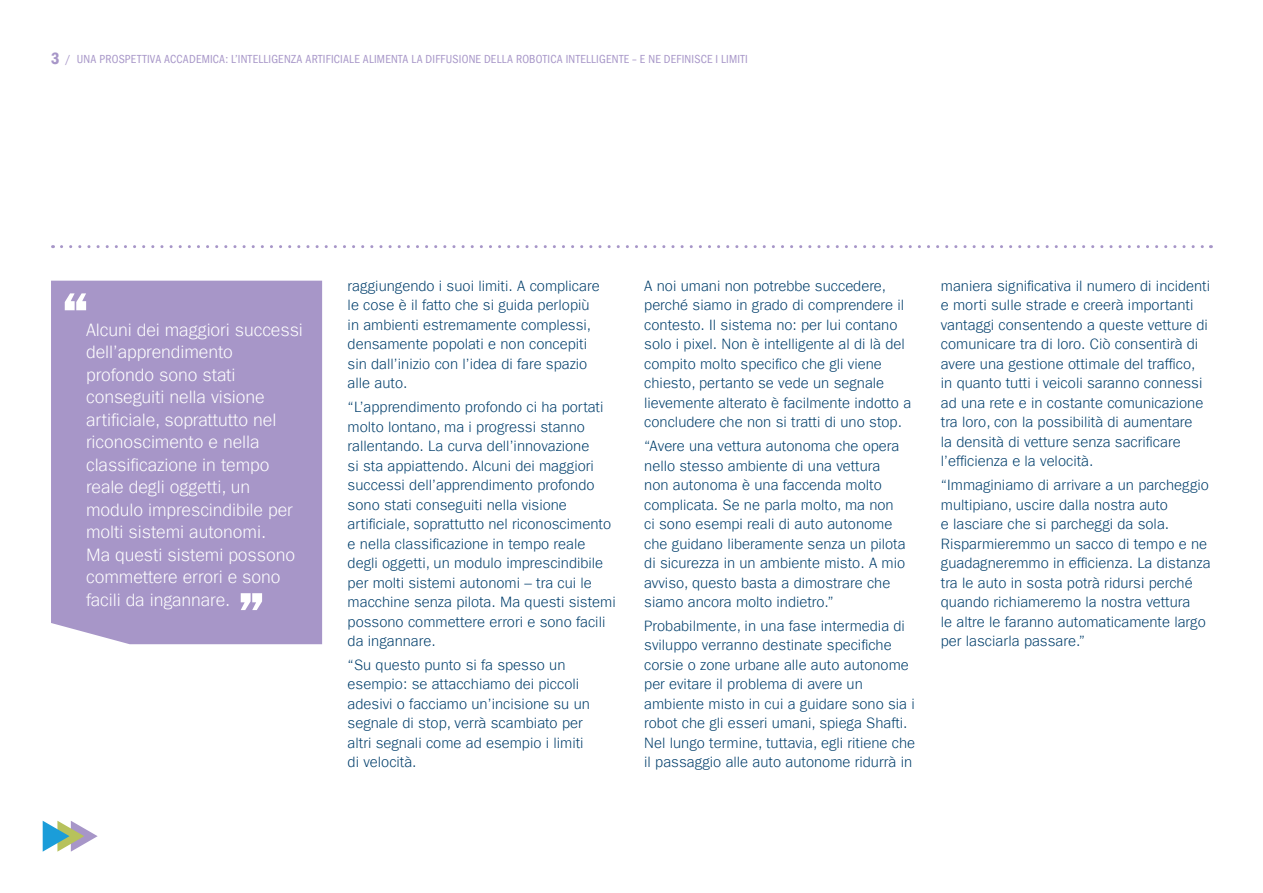
<style>
.page{position:relative;width:1263px;height:893px;background:#fff}
.page>*{position:absolute;margin:0;border:0;box-sizing:border-box;transform-origin:0 0}
.t1{font:57px "ITC Frank Gofor Ameriprise Hvy";color:#fff}
.t2{font:300 18px/22.5px "ITC Frank Gofor Ameriprise";letter-spacing:-.005em;color:#fff}
.t3{font:300 15px/19.5px "ITC Frank Gofor Ameriprise";color:#003e6b}
.t4{font:condensed 12px "ITC Frank Gofor Ameriprise";letter-spacing:.015em;color:#a796c8}
.s1{font-family:"ITC Frank Gofor Ameriprise Dm Cn";font-stretch:normal;font-size:16.8px}
</style>
<div class="page">
<svg style="left:43px;top:821px;width:55px;height:31px"></svg>
<svg style="left:61px;top:245px;width:1150px;height:3px"></svg>
<div style="left:51px;top:281px;width:271px;height:363px;background:#a796c8"></div>
<p class="t4" style="left:51px;top:52px;width:698px"><span class="s1">3</span> / UNA PROSPETTIVA ACCADEMICA: L’INTELLIGENZA ARTIFICIALE ALIMENTA LA DIFFUSIONE DELLA ROBOTICA INTELLIGENTE – E NE DEFINISCE I LIMITI</p>
<h1 class="t1" style="left:61px;top:279px;width:31px">“</h1>
<p class="t2" style="left:86px;top:318px;width:218px">Alcuni dei maggiori successi dell’apprendimento profondo sono stati conseguiti nella visione artificiale, soprattutto nel riconoscimento e nella classificazione in tempo reale degli oggetti, un modulo imprescindibile per molti sistemi autonomi.<br>Ma questi sistemi possono commettere errori e sono facili da ingannare.</p>
<h1 class="t1" style="left:237px;top:579px;width:31px">”</h1>
<p class="t3" style="left:348px;top:276px;width:253px">raggiungendo i suoi limiti. A complicare le cose è il fatto che si guida perlopiù in ambienti estremamente complessi, densamente popolati e non concepiti sin dall’inizio con l’idea di fare spazio alle auto.</p>
<p class="t3" style="left:348px;top:397px;width:270px">“L’apprendimento profondo ci ha portati molto lontano, ma i progressi stanno rallentando. La curva dell’innovazione<br>si sta appiattendo. Alcuni dei maggiori successi dell’apprendimento profondo sono stati conseguiti nella visione artificiale, soprattutto nel riconoscimento e nella classificazione in tempo reale degli oggetti, un modulo imprescindibile per molti sistemi autonomi – tra cui le macchine senza pilota. Ma questi sistemi possono commettere errori e sono facili da ingannare.</p>
<p class="t3" style="left:348px;top:655px;width:244px">“Su questo punto si fa spesso un esempio: se attacchiamo dei piccoli adesivi o facciamo un’incisione su un segnale di stop, verrà scambiato per altri segnali come ad esempio i limiti di velocità.</p>
<p class="t3" style="left:644px;top:276px;width:268px">A noi umani non potrebbe succedere, perché siamo in grado di comprendere il contesto. Il sistema no: per lui contano solo i pixel. Non è intelligente al di là del compito molto specifico che gli viene chiesto, pertanto se vede un segnale lievemente alterato è facilmente indotto a concludere che non si tratti di uno stop.</p>
<p class="t3" style="left:644px;top:436px;width:263px">“Avere una vettura autonoma che opera nello stesso ambiente di una vettura non autonoma è una faccenda molto complicata. Se ne parla molto, ma non ci sono esempi reali di auto autonome che guidano liberamente senza un pilota di sicurezza in un ambiente misto. A mio avviso, questo basta a dimostrare che siamo ancora molto indietro.”</p>
<p class="t3" style="left:644px;top:616px;width:272px">Probabilmente, in una fase intermedia di sviluppo verranno destinate specifiche corsie o zone urbane alle auto autonome per evitare il problema di avere un ambiente misto in cui a guidare sono sia i robot che gli esseri umani, spiega Shafti.<br>Nel lungo termine, tuttavia, egli ritiene che il passaggio alle auto autonome ridurrà in</p>
<p class="t3" style="left:941px;top:276px;width:271px">maniera significativa il numero di incidenti e morti sulle strade e creerà importanti vantaggi consentendo a queste vetture di comunicare tra di loro. Ciò consentirà di avere una gestione ottimale del traffico, in quanto tutti i veicoli saranno connessi ad una rete e in costante comunicazione tra loro, con la possibilità di aumentare<br>la densità di vetture senza sacrificare l’efficienza e la velocità.</p>
<p class="t3" style="left:941px;top:475px;width:271px">“Immaginiamo di arrivare a un parcheggio multipiano, uscire dalla nostra auto<br>e lasciare che si parcheggi da sola.<br>Risparmieremmo un sacco di tempo e ne guadagneremmo in efficienza. La distanza tra le auto in sosta potrà ridursi perché quando richiameremo la nostra vettura<br>le altre le faranno automaticamente largo</p>
<p class="t3" style="left:941px;top:631px;width:146px">per lasciarla passare.”</p>
</div>
